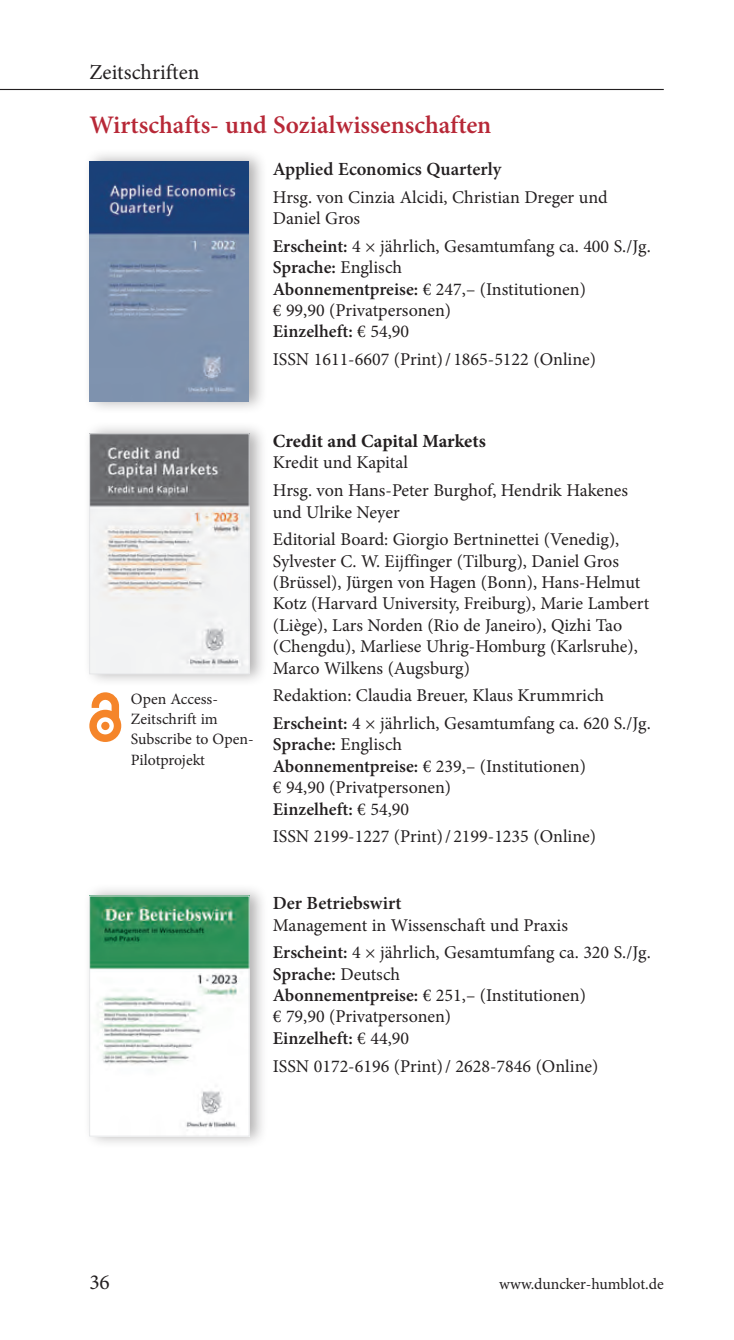
<style>
.page{position:relative;width:734px;height:1340px;background:#fff}
.page>*{position:absolute;margin:0;border:0;box-sizing:border-box;transform-origin:0 0}
.t1{font:600 25.2px "Minion Pro";color:#b72837}
.t2{font:21.38px "Minion Pro";color:#231f20}
.t3{font:600 18.45px "Minion Pro";color:#231f20}
.t4{font:700 18.45px "Minion Pro";color:#231f20}
.t5{font:18px/21.4px "Minion Pro";color:#231f20}
.t6{font:15.75px/20.2px "Minion Pro";color:#231f20}
.s1{font-weight:600}
</style>
<div class="page">
<hr style="left:0;top:89px;width:663px;height:1px;background:#231f20">
<div style="left:83px;top:149px;width:185px;height:265px;background:#231f20;opacity:.35"></div>
<img style="left:89px;top:161px;width:160px;height:240px">
<div style="left:83px;top:421px;width:185px;height:265px;background:#231f20;opacity:.35"></div>
<img style="left:91px;top:435px;width:156px;height:237px">
<div style="left:89px;top:433px;width:160px;height:241px;border:1px solid #e6e7e9"></div>
<div style="left:83px;top:883px;width:185px;height:265px;background:#231f20;opacity:.35"></div>
<img style="left:91px;top:897px;width:156px;height:237px">
<div style="left:89px;top:895px;width:160px;height:241px;border:1px solid #e6e7e9"></div>
<svg style="left:89px;top:692px;width:32px;height:50px"></svg>
<div style="left:101px;top:721px;width:8px;height:9px;background:#f5852a;border-radius:50%"></div>
<p class="t2" style="left:89px;top:58px;width:112px">Zeitschriften</p>
<h1 class="t1" style="left:89px;top:108px;width:403px">Wirtschafts- und Sozialwissenschaften</h1>
<p class="t3" style="left:273px;top:156px;width:230px">Applied Economics Quarterly</p>
<p class="t5" style="left:273px;top:186px;width:336px">Hrsg. von Cinzia Alcidi, Christian Dreger und<br>Daniel Gros</p>
<p class="t5" style="left:273px;top:235px;width:379px"><span class="s1">Erscheint:</span> 4 × jährlich, Gesamtumfang ca. 400 S./Jg.<br><span class="s1">Sprache:</span> Englisch<br><span class="s1">Abonnementpreise:</span> € 247,– (Institutionen)<br>€ 99,90 (Privatpersonen)<br><span class="s1">Einzelheft:</span> € 54,90</p>
<p class="t5" style="left:273px;top:349px;width:325px">ISSN 1611-6607 (Print)/ 1865-5122 (Online)</p>
<p class="t6" style="left:131px;top:688px;width:124px">Open Access-<br>Zeitschrift im<br>Subscribe to Open-<br>Pilotprojekt</p>
<p class="t4" style="left:273px;top:428px;width:214px">Credit and Capital Markets</p>
<p class="t5" style="left:273px;top:449px;width:357px;line-height:27.7px">Kredit und Kapital<br>Hrsg. von Hans-Peter Burghof, Hendrik Hakenes</p>
<p class="t5" style="left:273px;top:498px;width:348px;line-height:27.7px">und Ulrike Neyer<br>Editorial Board: Giorgio Bertninettei (Venedig),</p>
<p class="t5" style="left:273px;top:550px;width:378px">Sylvester C. W. Eijffinger (Tilburg), Daniel Gros (Brüssel), Jürgen von Hagen (Bonn), Hans-Helmut Kotz (Harvard University, Freiburg), Marie Lambert (Liège), Lars Norden (Rio de Janeiro), Qizhi Tao (Chengdu), Marliese Uhrig-Homburg (Karlsruhe), Marco Wilkens (Augsburg)</p>
<p class="t5" style="left:273px;top:681px;width:379px;line-height:27.7px">Redaktion: Claudia Breuer, Klaus Krummrich<br><span class="s1">Erscheint:</span> 4 × jährlich, Gesamtumfang ca. 620 S./Jg.</p>
<p class="t5" style="left:273px;top:734px;width:314px"><span class="s1">Sprache:</span> Englisch<br><span class="s1">Abonnementpreise:</span> € 239,– (Institutionen) € 94,90 (Privatpersonen)<br><span class="s1">Einzelheft:</span> € 54,90</p>
<p class="t5" style="left:273px;top:826px;width:325px">ISSN 2199-1227 (Print)/ 2199-1235 (Online)</p>
<p class="t3" style="left:273px;top:890px;width:130px">Der Betriebswirt</p>
<p class="t5" style="left:273px;top:911px;width:379px;line-height:27.7px">Management in Wissenschaft und Praxis<br><span class="s1">Erscheint:</span> 4 × jährlich, Gesamtumfang ca. 320 S./Jg.</p>
<p class="t5" style="left:273px;top:963px;width:314px"><span class="s1">Sprache:</span> Deutsch<br><span class="s1">Abonnementpreise:</span> € 251,– (Institutionen) € 79,90 (Privatpersonen)<br><span class="s1">Einzelheft:</span> € 44,90</p>
<p class="t5" style="left:273px;top:1055px;width:327px">ISSN 0172-6196 (Print)/ 2628-7846 (Online)</p>
<p class="t2" style="left:89px;top:1267px;width:22px">36</p>
<p class="t6" style="left:499px;top:1273px;width:166px">www.duncker-humblot.de</p>
</div>
